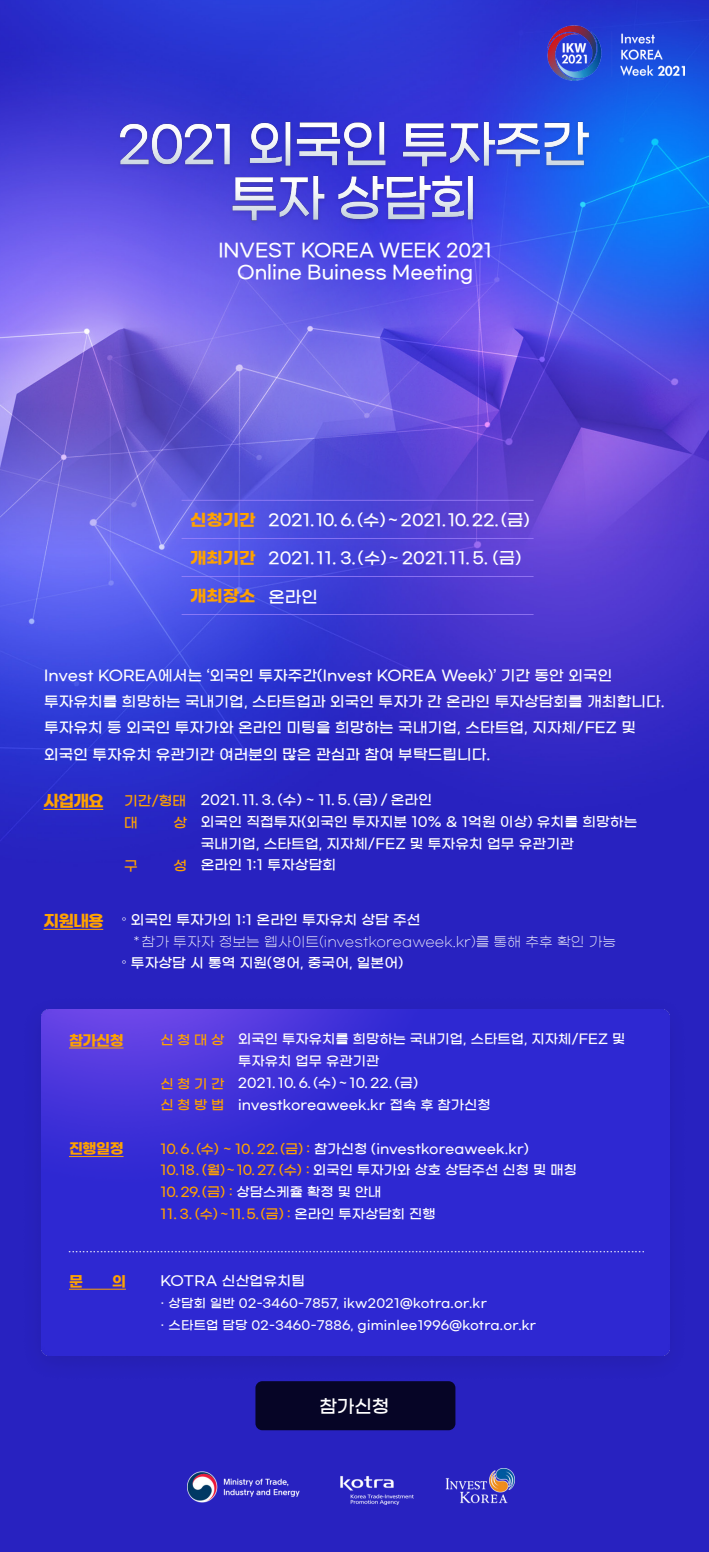
<style>
.page{position:relative;width:709px;height:1552px;background:#fff}
.page>*{position:absolute;margin:0;border:0;box-sizing:border-box;transform-origin:0 0}
.t1{font:18.5px/22.9px "Gmarket Sans TTF Medium";color:#fff;text-align:center}
.t2{font:18.12px "Gmarket Sans TTF Medium";color:#fff}
.t3{font:16.38px "Gmarket Sans TTF Medium";color:#fff;scale:1.04 1}
.t4{font:16.38px "Gmarket Sans TTF Bold";color:#ffa200;scale:1.04 1}
.t5{font:16.38px "Gmarket Sans TTF Bold";color:#ffa200}
.t6{font:14.5px "Gmarket Sans TTF Light";color:#fff;scale:1.04 1}
.t7{font:14.5px/26.4px "Gmarket Sans TTF Medium";letter-spacing:.01em;color:#fff;scale:1.04 1}
.t8{font:14.5px "Gmarket Sans TTF Bold";letter-spacing:-.025em;color:#ffa200}
.t9{font:13.62px/21.8px "Gmarket Sans TTF Medium";letter-spacing:.01em;color:#fff;scale:1.04 1}
.t10{font:13.62px "Gmarket Sans TTF Light";letter-spacing:.01em;color:#fff;scale:1.04 1}
.t11{font:13.62px/21.8px "Gmarket Sans TTF Medium";color:#ffa200;scale:1.04 1}
.t12{font:13.12px/21.8px "Gmarket Sans TTF Medium";letter-spacing:.01em;color:#fff;scale:1.04 1}
.t13{font:13.12px "Gmarket Sans TTF Medium";letter-spacing:.01em;color:#ffa200;scale:1.04 1}
.t14{font:13.12px/21.8px "Gmarket Sans TTF Medium";letter-spacing:.27em;color:#ffa200;scale:1.04 1}
.t15{font:13.12px "Gmarket Sans TTF Medium";letter-spacing:.16em;color:#ffa200;scale:1.04 1}
.t16{font:12.25px/21.8px "Gmarket Sans TTF Medium";letter-spacing:.02em;color:#fff;scale:1.04 1}
.s1{font-family:"Gulim"}
.s2{color:#ffa200}
.s3{color:#fff}
</style>
<div class="page">
<img style="left:0;top:0;width:709px;height:1552px">
<img style="left:18px;top:993px;width:672px;height:392px">
<img style="left:42px;top:1009px;width:627px;height:346px">
<hr style="left:44px;top:929px;width:59px;height:1px;background:#ffa200">
<hr style="left:69px;top:1289px;width:57px;height:1px;background:#ffa200">
<div style="left:255px;top:1381px;width:200px;height:49px;background:#060526;border-radius:7px"></div>
<hr style="left:182px;top:614px;width:351px;height:1px;background:#aa8cff">
<hr style="left:182px;top:576px;width:351px;height:1px;background:#aa8cff">
<hr style="left:182px;top:538px;width:351px;height:1px;background:#aa8cff">
<hr style="left:182px;top:500px;width:351px;height:1px;background:#aa8cff">
<hr style="left:44px;top:809px;width:59px;height:1px;background:#ffa200">
<hr style="left:69px;top:1048px;width:54px;height:1px;background:#ffa200">
<hr style="left:69px;top:1156px;width:54px;height:1px;background:#ffa200">
<img style="left:547px;top:26px;width:138px;height:55px">
<img style="left:188px;top:1469px;width:327px;height:36px">
<img style="left:117px;top:121px;width:475px;height:106px">
<h1 class="t1" style="left:218px;top:239px;width:275px">INVEST KOREA WEEK 2021<br>Online Buiness Meeting</h1>
<p class="t4" style="left:190px;top:510px;width:64px">신청기간</p>
<p class="t4" style="left:190px;top:549px;width:64px">개최기간</p>
<p class="t4" style="left:190px;top:587px;width:64px">개최장소</p>
<p class="t3" style="left:268px;top:511px;width:252px">2021.10.6.(수) ~ 2021.10.22.(금)</p>
<p class="t3" style="left:268px;top:549px;width:244px">2021. 11. 3.(수)~ 2021.11. 5. (금)</p>
<p class="t3" style="left:268px;top:588px;width:49px">온라인</p>
<p class="t7" style="left:44px;top:663px;width:598px">Invest KOREA에서는 ‘외국인 투자주간(Invest KOREA Week)’ 기간 동안 외국인 투자유치를 희망하는 국내기업, 스타트업과 외국인 투자가 간 온라인 투자상담회를 개최합니다. 투자유치 등 외국인 투자가와 온라인 미팅을 희망하는 국내기업, 스타트업, 지자체/FEZ 및 외국인 투자유치 유관기간 여러분의 많은 관심과 참여 부탁드립니다.</p>
<p class="t5" style="left:44px;top:792px;width:62px">사업개요</p>
<p class="t5" style="left:44px;top:912px;width:62px">지원내용</p>
<p class="t11" style="left:124px;top:791px;width:61px">기간/형태 대</p>
<p class="t11" style="left:173px;top:812px;width:15px">상</p>
<p class="t11" style="left:124px;top:856px;width:15px">구</p>
<p class="t11" style="left:173px;top:856px;width:15px">성</p>
<p class="t9" style="left:201px;top:790px;width:421px">2021. 11. 3. (수) ~ 11. 5. (금) / 온라인<br>외국인 직접투자(외국인 투자지분 10% &amp; 1억원 이상) 유치를 희망하는 국내기업, 스타트업, 지자체/FEZ 및 투자유치 업무 유관기관<br>온라인 1:1 투자상담회</p>
<p class="t9" style="left:121px;top:910px;width:289px"><span class="s1">◦</span> 외국인 투자가의 1:1 온라인 투자유치 상담 주선</p>
<p class="t10" style="left:134px;top:934px;width:465px">*참가 투자자 정보는 웹사이트(investkoreaweek.kr)를 통해 추후 확인 가능</p>
<p class="t9" style="left:121px;top:953px;width:272px"><span class="s1">◦</span> 투자상담 시 통역 지원(영어, 중국어, 일본어)</p>
<p class="t8" style="left:69px;top:1032px;width:56px">참가신청</p>
<p class="t8" style="left:69px;top:1141px;width:56px">진행일정</p>
<p class="t15" style="left:160px;top:1033px;width:63px">신청대상</p>
<p class="t14" style="left:160px;top:1073px;width:63px">신청기간 신청방법</p>
<p class="t12" style="left:238px;top:1029px;width:374px">외국인 투자유치를 희망하는 국내기업, 스타트업, 지자체/FEZ 및 투자유치 업무 유관기관<br>2021. 10. 6.(수) ~ 10. 22. (금)<br>investkoreaweek.kr 접속 후 참가신청</p>
<p class="t12" style="left:160px;top:1138px;width:402px"><span class="s2">10.6.(수) ~ 10. 22.(금) :</span> 참가신청 (investkoreaweek.kr)<br><span class="s2">10.18. (월)~10.27. (수) :</span> 외국인 투자가와 상호 상담주선 신청 및 매칭<br><span class="s2">10.29.(금) :</span> 상담스케쥴 확정 및 안내</p>
<p class="t13" style="left:160px;top:1207px;width:266px">11. 3. (수) ~11.5.(금) : <span class="s3">온라인 투자상담회 진행</span></p>
<p class="t6" style="left:68px;top:1239px;width:556px">...................................................................................................................................................................</p>
<p class="t8" style="left:69px;top:1273px;width:15px">문</p>
<p class="t8" style="left:112px;top:1273px;width:15px">의</p>
<p class="t9" style="left:160px;top:1270px;width:140px">KOTRA 신산업유치팀</p>
<p class="t16" style="left:160px;top:1293px;width:363px">· 상담회 일반 02-3460-7857, ikw2021@kotra.or.kr<br>· 스타트업 담당 02-3460-7886, giminlee1996@kotra.or.kr</p>
<h2 class="t2" style="left:319px;top:1396px;width:71px">참가신청</h2>
</div>
